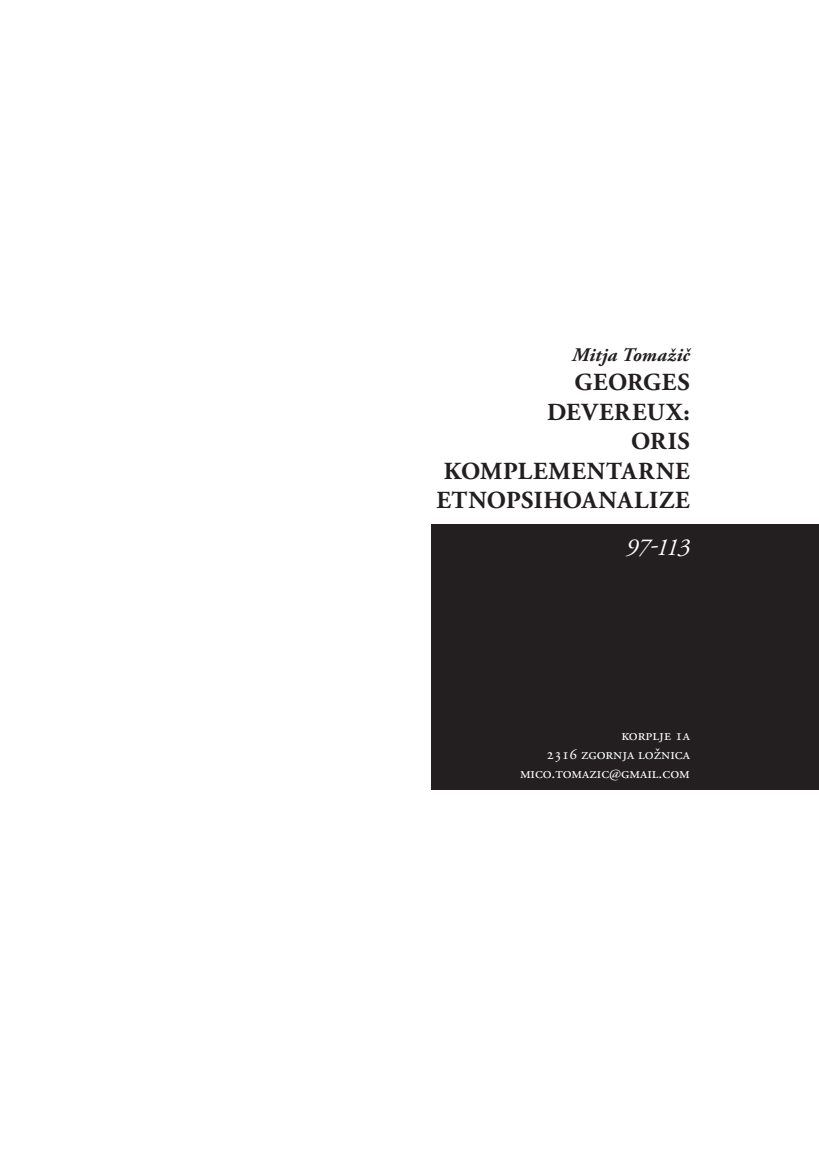
<style>
.page{position:relative;width:819px;height:1151px;background:#fff}
.page>*{position:absolute;margin:0;border:0;box-sizing:border-box;transform-origin:0 0}
.t1{font:700 24.5px/29.4px "Adobe Garamond Pro";letter-spacing:.025em;color:#231f20;text-align:right}
.t2{font:italic 24.5px "Adobe Garamond Pro";color:#fff}
.t3{font:italic 700 19.25px "Adobe Garamond Pro";letter-spacing:.01em;color:#231f20}
.t4{font:15.75px/18.9px "Adobe Garamond Pro";color:#fff;text-align:right}
.s1{font-style:inherit}
</style>
<div class="page">
<div style="left:432px;top:525px;width:387px;height:265px;background:#231f20"></div>
<p class="t3" style="left:572px;top:344px;width:119px">Mitja Tomažič</p>
<p class="t1" style="left:436px;top:368px;width:255px">GEORGES<br>DEVEREUX:<br>ORIS<br>KOMPLEMENTARNE<br>ETNOPSIHOANALIZE</p>
<p class="t2" style="left:626px;top:532px;width:66px">97<span class="s1">-</span>113</p>
<p class="t4" style="left:520px;top:726px;width:171px">korplje 1a<br>2316 zgornja ložnica mico.tomazic@gmail.com</p>
</div>
